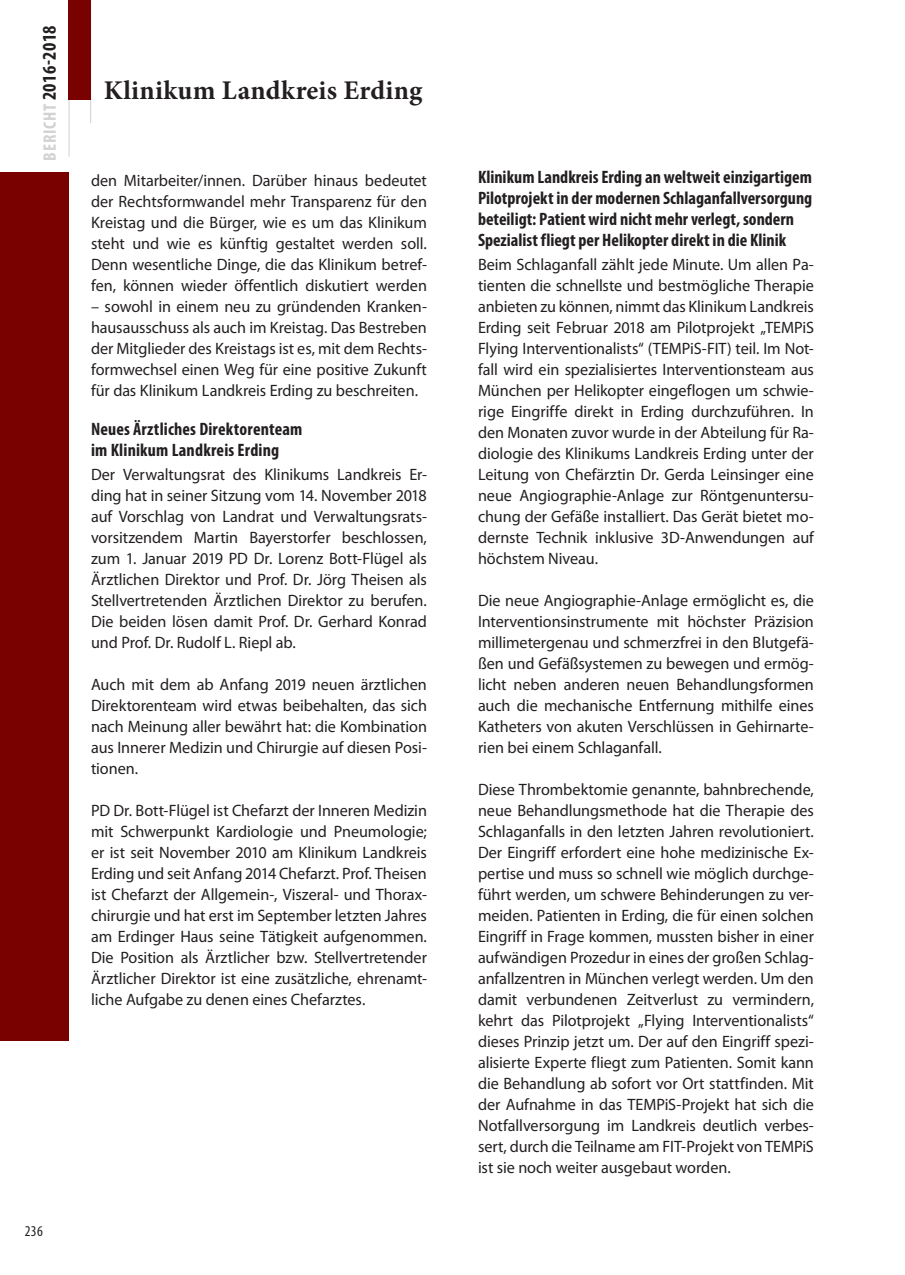
<style>
.page{position:relative;width:905px;height:1275px;background:#fff}
.page>*{position:absolute;margin:0;border:0;box-sizing:border-box;transform-origin:0 0}
.t1{font:700 27px "Minion Pro";letter-spacing:.01em;color:#231f20}
.t2{font:700 condensed 19.5px "Myriad Pro";letter-spacing:.02em;color:#231f20}
.t3{font:700 condensed 18px/21px "Myriad Pro";color:#231f20}
.t4{font:16.5px/21px "Myriad Pro";letter-spacing:-.005em;color:#231f20;text-align:justify}
.t5{font:condensed 15px "Myriad Pro";color:#231f20}
.s1{font-size:18px;color:#d1d2d4}
</style>
<div class="page">
<hr style="left:69px;top:0;width:1px;height:157px;background:#d1d2d4">
<hr style="left:90px;top:0;width:1px;height:123px;background:#d1d2d4">
<div style="left:69px;top:0;width:22px;height:100px;background:#790100"></div>
<div style="left:0;top:172px;width:69px;height:868px;background:#790100"></div>
<p class="t2" style="left:37px;top:161px;width:137px;rotate:-90deg"><span class="s1">BERICHT</span> 2016-2018</p>
<h1 class="t1" style="left:104px;top:71px;width:320px">Klinikum Landkreis Erding</h1>
<p class="t4" style="left:91px;top:170px;width:337px">den Mitarbeiter/innen. Darüber hinaus bedeutet der Rechtsformwandel mehr Transparenz für den Kreistag und die Bürger, wie es um das Klinikum steht und wie es künftig gestaltet werden soll.<br>Denn wesentliche Dinge, die das Klinikum betref&shy;fen, können wieder öffentlich diskutiert werden</p>
<p class="t4" style="left:91px;top:296px;width:337px">– sowohl in einem neu zu gründenden Kranken&shy;hausausschuss als auch im Kreistag. Das Bestreben der Mitglieder des Kreistags ist es, mit dem Rechts&shy;formwechsel einen Weg für eine positive Zukunft für das Klinikum Landkreis Erding zu beschreiten.</p>
<p class="t3" style="left:91px;top:418px;width:213px">Neues Ärztliches Direktorenteam im Klinikum Landkreis Erding</p>
<p class="t4" style="left:91px;top:464px;width:337px">Der Verwaltungsrat des Klinikums Landkreis Er&shy;ding hat in seiner Sitzung vom 14. November 2018 auf Vorschlag von Landrat und Verwaltungsrats&shy;vorsitzendem Martin Bayerstorfer beschlossen, zum 1. Januar 2019 PD Dr. Lorenz Bott-Flügel als Ärztlichen Direktor und Prof. Dr. Jörg Theisen als Stellvertretenden Ärztlichen Direktor zu berufen.<br>Die beiden lösen damit Prof. Dr. Gerhard Konrad und Prof. Dr. Rudolf L. Riepl ab.</p>
<p class="t4" style="left:91px;top:674px;width:337px">Auch mit dem ab Anfang 2019 neuen ärztlichen Direktorenteam wird etwas beibehalten, das sich nach Meinung aller bewährt hat: die Kombination aus Innerer Medizin und Chirurgie auf diesen Posi&shy;tionen.</p>
<p class="t4" style="left:91px;top:800px;width:337px">PD Dr. Bott-Flügel ist Chefarzt der Inneren Medizin mit Schwerpunkt Kardiologie und Pneumologie; er ist seit November 2010 am Klinikum Landkreis Erding und seit Anfang 2014 Chefarzt. Prof. Theisen ist Chefarzt der Allgemein-, Viszeral- und Thorax&shy;chirurgie und hat erst im September letzten Jahres am Erdinger Haus seine Tätigkeit aufgenommen.<br>Die Position als Ärztlicher bzw. Stellvertretender Ärztlicher Direktor ist eine zusätzliche, ehrenamt&shy;liche Aufgabe zu denen eines Chefarztes.</p>
<p class="t5" style="left:25px;top:1222px;width:19px">236</p>
<p class="t3" style="left:478px;top:166px;width:336px">Klinikum Landkreis Erding an weltweit einzigartigem Pilotprojekt in der modernen Schlaganfallversorgung beteiligt: Patient wird nicht mehr verlegt, sondern Spezialist fliegt per Helikopter direkt in die Klinik</p>
<p class="t4" style="left:478px;top:254px;width:337px">Beim Schlaganfall zählt jede Minute. Um allen Pa&shy;tienten die schnellste und bestmögliche Therapie anbieten zu können, nimmt das Klinikum Landkreis Erding seit Februar 2018 am Pilotprojekt „TEMPiS Flying Interventionalists“ (TEMPiS-FIT) teil. Im Not&shy;fall wird ein spezialisiertes Interventionsteam aus München per Helikopter eingeflogen um schwie&shy;rige Eingriffe direkt in Erding durchzuführen. In den Monaten zuvor wurde in der Abteilung für Ra&shy;diologie des Klinikums Landkreis Erding unter der Leitung von Chefärztin Dr. Gerda Leinsinger eine neue Angiographie-Anlage zur Röntgenuntersu&shy;chung der Gefäße installiert. Das Gerät bietet mo&shy;dernste Technik inklusive 3D-Anwendungen auf höchstem Niveau.</p>
<p class="t4" style="left:478px;top:590px;width:337px">Die neue Angiographie-Anlage ermöglicht es, die Interventionsinstrumente mit höchster Präzision millimetergenau und schmerzfrei in den Blutgefä&shy;ßen und Gefäßsystemen zu bewegen und ermög&shy;licht neben anderen neuen Behandlungsformen auch die mechanische Entfernung mithilfe eines Katheters von akuten Verschlüssen in Gehirnarte&shy;rien bei einem Schlaganfall.</p>
<p class="t4" style="left:478px;top:779px;width:337px">Diese Thrombektomie genannte, bahnbrechende, neue Behandlungsmethode hat die Therapie des Schlaganfalls in den letzten Jahren revolutioniert.<br>Der Eingriff erfordert eine hohe medizinische Ex&shy;pertise und muss so schnell wie möglich durchge&shy;führt werden, um schwere Behinderungen zu ver&shy;meiden. Patienten in Erding, die für einen solchen Eingriff in Frage kommen, mussten bisher in einer aufwändigen Prozedur in eines der großen Schlag&shy;anfallzentren in München verlegt werden. Um den damit verbundenen Zeitverlust zu vermindern, kehrt das Pilotprojekt „Flying Interventionalists“ dieses Prinzip jetzt um. Der auf den Eingriff spezi&shy;alisierte Experte fliegt zum Patienten. Somit kann die Behandlung ab sofort vor Ort stattfinden. Mit der Aufnahme in das TEMPiS-Projekt hat sich die Notfallversorgung im Landkreis deutlich verbes&shy;sert, durch die Teilname am FIT-Projekt von TEMPiS ist sie noch weiter ausgebaut worden.</p>
</div>
